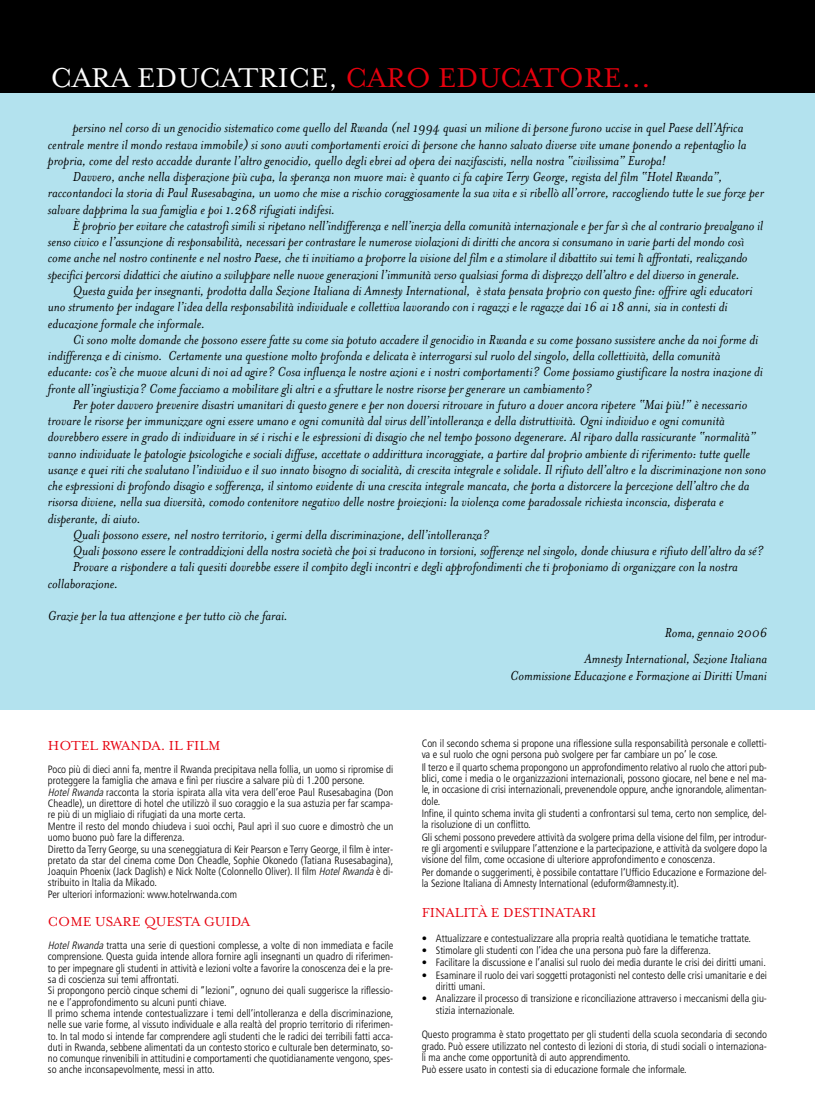
<style>
.page{position:relative;width:815px;height:1117px;background:#fff}
.page>*{position:absolute;margin:0;border:0;box-sizing:border-box;transform-origin:0 0}
.t1{font:31.25px "Mrs Eaves Roman";color:#e6000e}
.t2{font:italic 15px/26.9px "Mrs Eaves";color:#000;text-align:right}
.t3{font:15px "Mrs Eaves Roman";color:#e6000e}
.t4{font:300 condensed 10.62px/11.2px "Frutiger";color:#000}
.s1{color:#fff}
.s2{font-style:italic}
</style>
<div class="page">
<div style="left:0;top:0;width:815px;height:93px;background:#000"></div>
<div style="left:0;top:93px;width:815px;height:616px;background:#b3e2ee"></div>
<hr style="left:814px;top:93px;width:1px;height:678px;background:#ece7c4">
<h1 class="t1" style="left:50px;top:58px;width:602px"><span class="s1">CARA EDUCATRICE,</span> CARO EDUCATORE...</h1>
<p class="t2" style="left:73px;top:114px;width:672px">persino nel corso di un genocidio sistematico come quello del Rwanda (nel 1994 quasi un milione di persone furono uccise in quel Paese dell’Africa</p>
<p class="t2" style="left:48px;top:130px;width:700px">centrale mentre il mondo restava immobile) si sono avuti comportamenti eroici di persone che hanno salvato diverse vite umane ponendo a repentaglio la</p>
<p class="t2" style="left:48px;top:146px;width:620px">propria, come del resto accadde durante l’altro genocidio, quello degli ebrei ad opera dei nazifascisti, nella nostra “civilissima” Europa!</p>
<p class="t2" style="left:73px;top:162px;width:651px">Davvero, anche nella disperazione più cupa, la speranza non muore mai: è quanto ci fa capire Terry George, regista del film “Hotel Rwanda”,</p>
<p class="t2" style="left:48px;top:179px;width:717px">raccontandoci la storia di Paul Rusesabagina, un uomo che mise a rischio coraggiosamente la sua vita e si ribellò all’orrore, raccogliendo tutte le sue forze per</p>
<p class="t2" style="left:48px;top:195px;width:289px">salvare dapprima la sua famiglia e poi 1.268 rifugiati indifesi.</p>
<p class="t2" style="left:73px;top:211px;width:692px">È proprio per evitare che catastrofi simili si ripetano nell’indifferenza e nell’inerzia della comunità internazionale e per far sì che al contrario prevalgano il</p>
<p class="t2" style="left:48px;top:227px;width:698px">senso civico e l’assunzione di responsabilità, necessari per contrastare le numerose violazioni di diritti che ancora si consumano in varie parti del mondo così</p>
<p class="t2" style="left:48px;top:244px;width:701px">come anche nel nostro continente e nel nostro Paese, che ti invitiamo a proporre la visione del film e a stimolare il dibattito sui temi lì affrontati, realizzando</p>
<p class="t2" style="left:48px;top:260px;width:693px">specifici percorsi didattici che aiutino a sviluppare nelle nuove generazioni l’immunità verso qualsiasi forma di disprezzo dell’altro e del diverso in generale.</p>
<p class="t2" style="left:73px;top:276px;width:681px">Questa guida per insegnanti, prodotta dalla Sezione Italiana di Amnesty International, è stata pensata proprio con questo fine: offrire agli educatori</p>
<p class="t2" style="left:48px;top:292px;width:681px">uno strumento per indagare l’idea della responsabilità individuale e collettiva lavorando con i ragazzi e le ragazze dai 16 ai 18 anni, sia in contesti di</p>
<p class="t2" style="left:48px;top:309px;width:159px">educazione formale che informale.</p>
<p class="t2" style="left:73px;top:325px;width:687px">Ci sono molte domande che possono essere fatte su come sia potuto accadere il genocidio in Rwanda e su come possano sussistere anche da noi forme di</p>
<p class="t2" style="left:48px;top:341px;width:674px">indifferenza e di cinismo. Certamente una questione molto profonda e delicata è interrogarsi sul ruolo del singolo, della collettività, della comunità</p>
<p class="t2" style="left:48px;top:357px;width:717px">educante: cos’è che muove alcuni di noi ad agire? Cosa influenza le nostre azioni e i nostri comportamenti? Come possiamo giustificare la nostra inazione di</p>
<p class="t2" style="left:48px;top:374px;width:546px">fronte all’ingiustizia? Come facciamo a mobilitare gli altri e a sfruttare le nostre risorse per generare un cambiamento?</p>
<p class="t2" style="left:73px;top:390px;width:676px">Per poter davvero prevenire disastri umanitari di questo genere e per non doversi ritrovare in futuro a dover ancora ripetere “Mai più!” è necessario</p>
<p class="t2" style="left:48px;top:406px;width:678px">trovare le risorse per immunizzare ogni essere umano e ogni comunità dal virus dell’intolleranza e della distruttività. Ogni individuo e ogni comunità</p>
<p class="t2" style="left:48px;top:422px;width:709px">dovrebbero essere in grado di individuare in sé i rischi e le espressioni di disagio che nel tempo possono degenerare. Al riparo dalla rassicurante “normalità”</p>
<p class="t2" style="left:48px;top:439px;width:704px">vanno individuate le patologie psicologiche e sociali diffuse, accettate o addirittura incoraggiate, a partire dal proprio ambiente di riferimento: tutte quelle</p>
<p class="t2" style="left:48px;top:455px;width:720px">usanze e quei riti che svalutano l’individuo e il suo innato bisogno di socialità, di crescita integrale e solidale. Il rifiuto dell’altro e la discriminazione non sono</p>
<p class="t2" style="left:48px;top:471px;width:703px">che espressioni di profondo disagio e sofferenza, il sintomo evidente di una crescita integrale mancata, che porta a distorcere la percezione dell’altro che da</p>
<p class="t2" style="left:48px;top:487px;width:677px">risorsa diviene, nella sua diversità, comodo contenitore negativo delle nostre proiezioni: la violenza come paradossale richiesta inconscia, disperata e</p>
<p class="t2" style="left:48px;top:504px;width:94px">disperante, di aiuto.</p>
<p class="t2" style="left:73px;top:520px;width:418px">Quali possono essere, nel nostro territorio, i germi della discriminazione, dell’intolleranza?</p>
<p class="t2" style="left:73px;top:536px;width:693px">Quali possono essere le contraddizioni della nostra società che poi si traducono in torsioni, sofferenze nel singolo, donde chiusura e rifiuto dell’altro da sé?</p>
<p class="t2" style="left:73px;top:552px;width:667px">Provare a rispondere a tali quesiti dovrebbe essere il compito degli incontri e degli approfondimenti che ti proponiamo di organizzare con la nostra</p>
<p class="t2" style="left:48px;top:569px;width:72px">collaborazione.</p>
<p class="t2" style="left:48px;top:601px;width:242px">Grazie per la tua attenzione e per tutto ciò che farai.</p>
<p class="t2" style="left:585px;top:617px;width:184px">Roma, gennaio 2006<br>Amnesty International, Sezione Italiana</p>
<p class="t2" style="left:510px;top:661px;width:258px">Commissione Educazione e Formazione ai Diritti Umani</p>
<p class="t3" style="left:48px;top:735px;width:174px">HOTEL RWANDA. IL FILM</p>
<p class="t4" style="left:48px;top:764px;width:347px">Poco più di dieci anni fa, mentre il Rwanda precipitava nella follia, un uomo si ripromise di proteggere la famiglia che amava e finì per riuscire a salvare più di 1.200 persone.<br><span class="s2">Hotel Rwanda</span>racconta la storia ispirata alla vita vera dell’eroe Paul Rusesabagina (Don Cheadle), un direttore di hotel che utilizzò il suo coraggio e la sua astuzia per far scampa&shy;re più di un migliaio di rifugiati da una morte certa.<br>Mentre il resto del mondo chiudeva i suoi occhi, Paul aprì il suo cuore e dimostrò che un uomo buono può fare la differenza.<br>Diretto da Terry George, su una sceneggiatura di Keir Pearson e Terry George, il film è inter&shy;pretato da star del cinema come Don Cheadle, Sophie Okonedo (Tatiana Rusesabagina), Joaquin Phoenix (Jack Daglish) e Nick Nolte (Colonnello Oliver). Il film <span class="s2">HotelRwanda</span>è di&shy;stribuito in Italia da Mikado.<br>Per ulteriori informazioni: www.hotelrwanda.com</p>
<p class="t3" style="left:48px;top:911px;width:204px">COME USARE QUESTA GUIDA</p>
<p class="t4" style="left:48px;top:940px;width:347px"><span class="s2">Hotel Rwanda</span>tratta una serie di questioni complesse, a volte di non immediata e facile comprensione. Questa guida intende allora fornire agli insegnanti un quadro di riferimen&shy;to per impegnare gli studenti in attività e lezioni volte a favorire la conoscenza dei e la pre&shy;sa di coscienza sui temi affrontati.<br>Si propongono perciò cinque schemi di “lezioni”, ognuno dei quali suggerisce la riflessio&shy;ne e l’approfondimento su alcuni punti chiave.<br>Il primo schema intende contestualizzare i temi dell’intolleranza e della discriminazione, nelle sue varie forme, al vissuto individuale e alla realtà del proprio territorio di riferimen&shy;to. In tal modo si intende far comprendere agli studenti che le radici dei terribili fatti acca&shy;duti in Rwanda, sebbene alimentati da un contesto storico e culturale ben determinato, so&shy;no comunque rinvenibili in attitudini e comportamenti che quotidianamente vengono, spes&shy;so anche inconsapevolmente, messi in atto.</p>
<p class="t4" style="left:422px;top:738px;width:347px">Con il secondo schema si propone una riflessione sulla responsabilità personale e colletti&shy;va e sul ruolo che ogni persona può svolgere per far cambiare un po’ le cose.</p>
<p class="t4" style="left:422px;top:762px;width:347px;text-align:justify">Il terzo e il quarto schema propongono un approfondimento relativo al ruolo che attori pub&shy;blici, come i media o le organizzazioni internazionali, possono giocare, nel bene e nel ma&shy;le, in occasione di crisi internazionali, prevenendole oppure, anche ignorandole, alimentan&shy;dole.</p>
<p class="t4" style="left:422px;top:808px;width:347px">Infine, il quinto schema invita gli studenti a confrontarsi sul tema, certo non semplice, del&shy;la risoluzione di un conflitto.</p>
<p class="t4" style="left:422px;top:832px;width:347px;text-align:justify">Gli schemi possono prevedere attività da svolgere prima della visione del film, per introdur&shy;re gli argomenti e sviluppare l’attenzione e la partecipazione, e attività da svolgere dopo la visione del film, come occasione di ulteriore approfondimento e conoscenza.</p>
<p class="t4" style="left:422px;top:866px;width:347px">Per domande o suggerimenti, è possibile contattare l’Ufficio Educazione e Formazione del&shy;la Sezione Italiana di Amnesty International (eduform@amnesty.it).</p>
<p class="t3" style="left:422px;top:902px;width:176px">FINALITÀ E DESTINATARI</p>
<p class="t4" style="left:422px;top:932px;width:331px">• Attualizzare e contestualizzare alla propria realtà quotidiana le tematiche trattate.</p>
<p class="t4" style="left:422px;top:945px;width:291px">• Stimolare gli studenti con l’idea che una persona può fare la differenza.</p>
<p class="t4" style="left:422px;top:957px;width:346px">• Facilitare la discussione e l’analisi sul ruolo dei media durante le crisi dei diritti umani.</p>
<p class="t4" style="left:436px;top:970px;width:333px;text-indent:-14px">• Esaminare il ruolo dei vari soggetti protagonisti nel contesto delle crisi umanitarie e dei diritti umani.</p>
<p class="t4" style="left:436px;top:993px;width:333px;text-indent:-14px">• Analizzare il processo di transizione e riconciliazione attraverso i meccanismi della giu&shy;stizia internazionale.</p>
<p class="t4" style="left:422px;top:1029px;width:347px;text-align:justify">Questo programma è stato progettato per gli studenti della scuola secondaria di secondo grado. Può essere utilizzato nel contesto di lezioni di storia, di studi sociali o internaziona&shy;li ma anche come opportunità di auto apprendimento.</p>
<p class="t4" style="left:422px;top:1064px;width:267px">Può essere usato in contesti sia di educazione formale che informale.</p>
</div>
